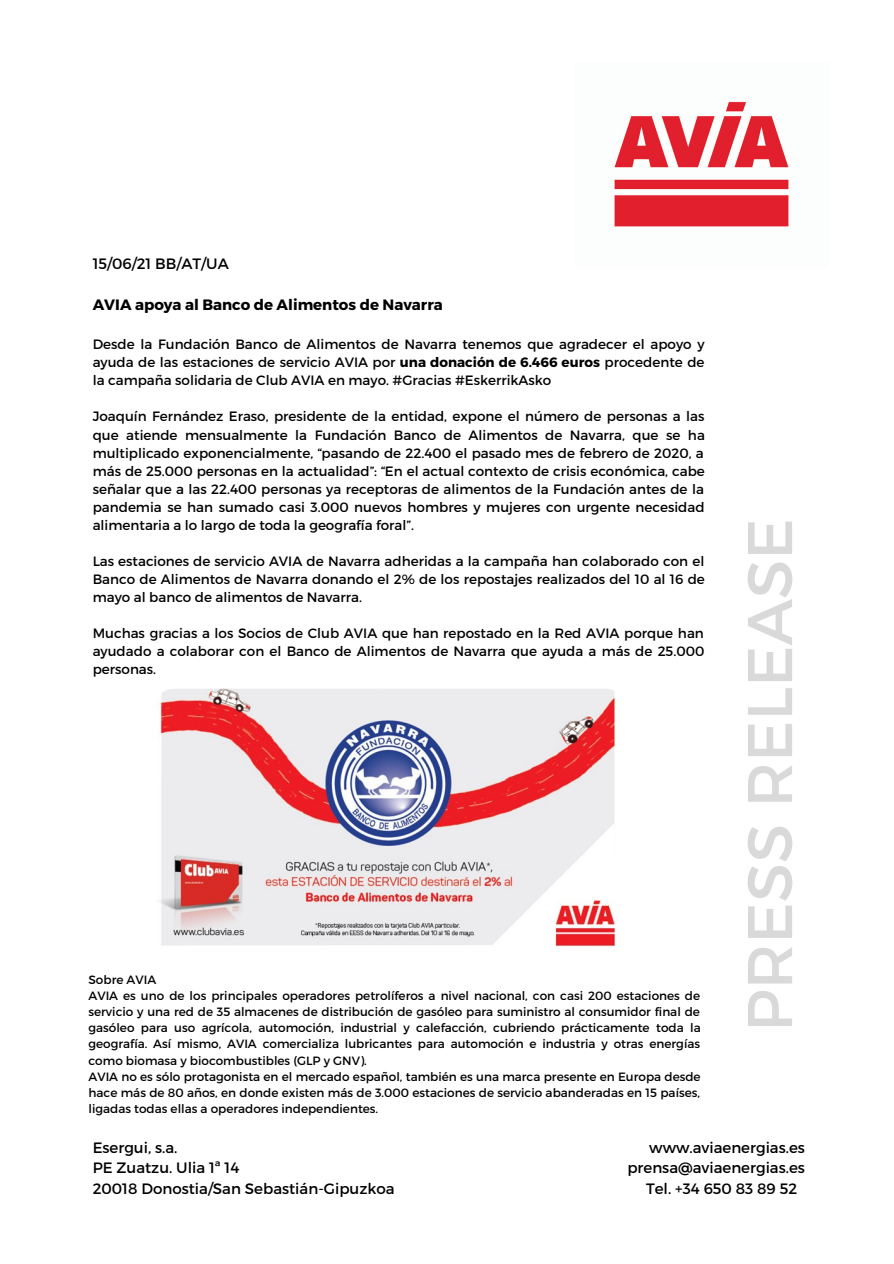
<style>
.page{position:relative;width:894px;height:1264px;background:#fff}
.page>*{position:absolute;margin:0;border:0;box-sizing:border-box;transform-origin:0 0}
.t1{font:63px "Montserrat";color:#d9d9d9}
.t2{font:15px "Montserrat";color:#000}
.t3{font:700 15px "Montserrat";color:#000}
.t4{font:13.5px/18px "Montserrat";color:#000;text-align:justify}
.t5{font:12px/16px "Montserrat";color:#000;text-align:justify}
.s1{font-weight:700}
</style>
<div class="page">
<img style="left:614px;top:101px;width:175px;height:126px">
<img style="left:152px;top:688px;width:475px;height:267px;border-radius:22px">
<p class="t2" style="left:93px;top:254px;width:137px">15/06/21 BB/AT/UA</p>
<p class="t3" style="left:93px;top:295px;width:351px">AVIA apoya al Banco de Alimentos de Navarra</p>
<p class="t4" style="left:93px;top:335px;width:613px">Desde la Fundación Banco de Alimentos de Navarra tenemos que agradecer el apoyo y ayuda de las estaciones de servicio AVIA por <span class="s1">una donación de 6.466 euros</span> procedente de la campaña solidaria de Club AVIA en mayo. #Gracias #EskerrikAsko</p>
<p class="t4" style="left:93px;top:407px;width:613px">Joaquín Fernández Eraso, presidente de la entidad, expone el número de personas a las que atiende mensualmente la Fundación Banco de Alimentos de Navarra, que se ha multiplicado exponencialmente, “pasando de 22.400 el pasado mes de febrero de 2020, a más de 25.000 personas en la actualidad”: “En el actual contexto de crisis económica, cabe señalar que a las 22.400 personas ya receptoras de alimentos de la Fundación antes de la pandemia se han sumado casi 3.000 nuevos hombres y mujeres con urgente necesidad alimentaria a lo largo de toda la geografía foral”.</p>
<p class="t4" style="left:93px;top:551px;width:613px">Las estaciones de servicio AVIA de Navarra adheridas a la campaña han colaborado con el Banco de Alimentos de Navarra donando el 2% de los repostajes realizados del 10 al 16 de mayo al banco de alimentos de Navarra.</p>
<p class="t4" style="left:93px;top:623px;width:613px">Muchas gracias a los Socios de Club AVIA que han repostado en la Red AVIA porque han ayudado a colaborar con el Banco de Alimentos de Navarra que ayuda a más de 25.000 personas.</p>
<p class="t5" style="left:88px;top:971px;width:69px">Sobre AVIA</p>
<p class="t5" style="left:88px;top:987px;width:613px">AVIA es uno de los principales operadores petrolíferos a nivel nacional, con casi 200 estaciones de servicio y una red de 35 almacenes de distribución de gasóleo para suministro al consumidor final de gasóleo para uso agrícola, automoción, industrial y calefacción, cubriendo prácticamente toda la geografía. Así mismo, AVIA comercializa lubricantes para automoción e industria y otras energías como biomasa y biocombustibles (GLP y GNV).</p>
<p class="t5" style="left:88px;top:1067px;width:613px">AVIA no es sólo protagonista en el mercado español, también es una marca presente en Europa desde hace más de 80 años, en donde existen más de 3.000 estaciones de servicio abanderadas en 15 países, ligadas todas ellas a operadores independientes.</p>
<p class="t1" style="left:728px;top:1031px;width:515px;rotate:-90deg">PRESS RELEASE</p>
<p class="t2" style="left:93px;top:1138px;width:86px">Esergui, s.a.</p>
<p class="t2" style="left:93px;top:1158px;width:148px">PE Zuatzu. Ulia 1ª 14</p>
<p class="t2" style="left:93px;top:1178px;width:303px">20018 Donostia/San Sebastián-Gipuzkoa</p>
<p class="t2" style="left:649px;top:1138px;width:157px">www.aviaenergias.es</p>
<p class="t2" style="left:627px;top:1158px;width:179px">prensa@aviaenergias.es</p>
<p class="t2" style="left:646px;top:1178px;width:152px">Tel. +34 650 83 89 52</p>
</div>
